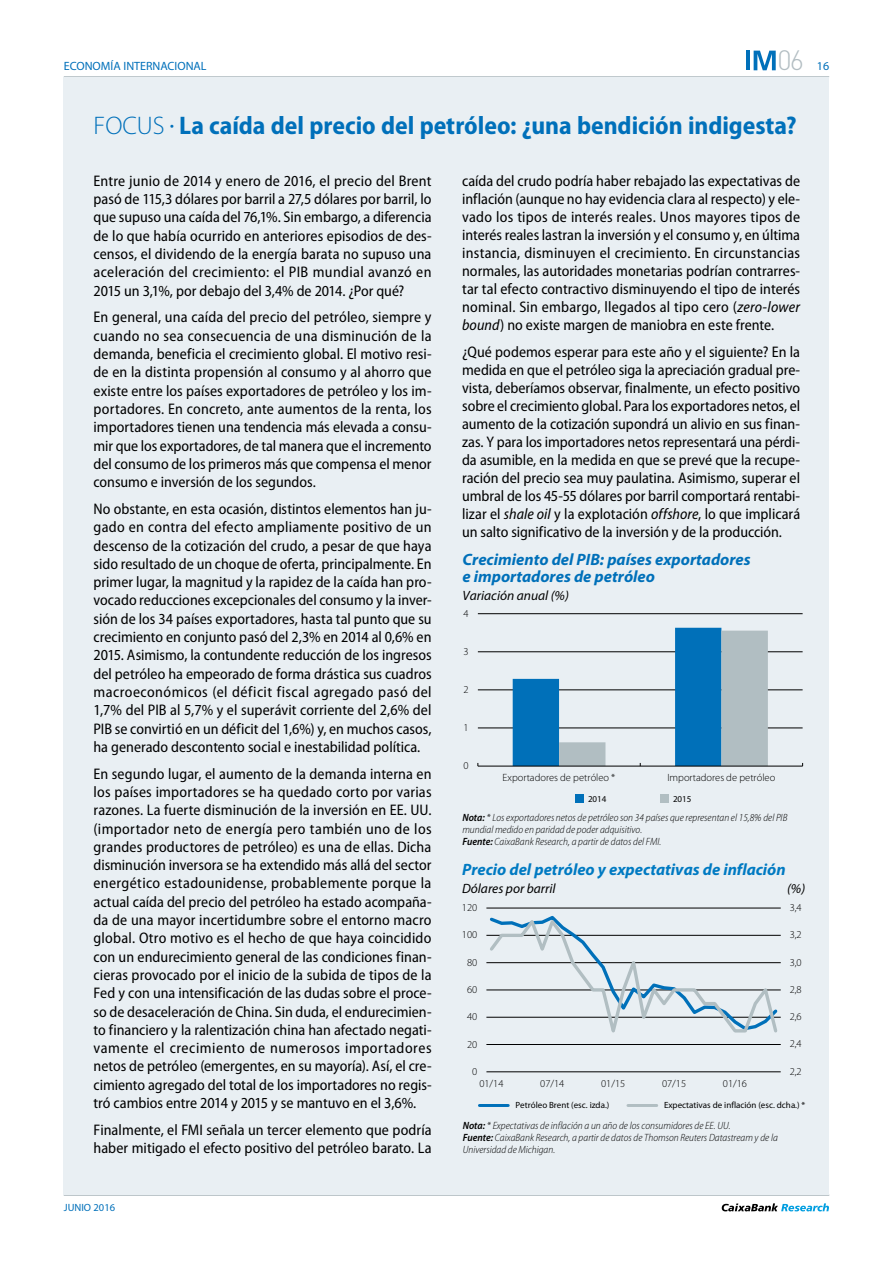
<style>
.page{position:relative;width:893px;height:1263px;background:#fff}
.page>*{position:absolute;margin:0;border:0;box-sizing:border-box;transform-origin:0 0}
.t1{font:300 27.6px "DIN Pro";color:#b2bdc2}
.t2{font:700 semi-condensed 25.5px "Myriad Pro";color:#0070ba}
.t3{font:italic 700 16.5px/16.5px "Myriad Pro";color:#0070b9}
.t4{font:italic 700 16.5px "Myriad Pro";color:#007ac2}
.t5{font:semi-condensed 15.3px/18.3px "Myriad Pro";color:#000;text-align:justify}
.t6{font:italic 13.5px "Myriad Pro";color:#000}
.t7{font:12px "Myriad Pro";color:#0070ba}
.t8{font:italic 300 semi-condensed 10.5px/11.9px "Myriad Pro";color:#000}
.t9{font:300 10.5px "Myriad Pro";color:#000}
.t10{font:10.5px "Myriad Pro";color:#0070ba}
.t11{font:9px "Myriad Pro";color:#000}
.s1{font-weight:300;font-stretch:normal}
.s2{font-style:italic}
.s3{font-weight:600}
</style>
<div class="page">
<svg style="left:722px;top:1203px;width:107px;height:8px"></svg>
<svg style="left:754px;top:51px;width:22px;height:19px"></svg>
<hr style="left:746px;top:51px;width:4px;height:19px;background:#0070ba">
<hr style="left:64px;top:76px;width:765px;height:1px;background:#b2bdc2">
<hr style="left:64px;top:1195px;width:765px;height:1px;background:#b2bdc2">
<div style="left:64px;top:77px;width:765px;height:1118px;background:#e9eff3"></div>
<hr style="left:478px;top:728px;width:325px;height:1px;background:#000">
<hr style="left:478px;top:690px;width:325px;height:1px;background:#000">
<hr style="left:478px;top:651px;width:325px;height:1px;background:#000">
<hr style="left:478px;top:613px;width:325px;height:1px;background:#000">
<hr style="left:478px;top:766px;width:325px;height:1px;background:#000">
<svg style="left:513px;top:628px;width:255px;height:138px"></svg>
<div style="left:575px;top:794px;width:8px;height:9px;background:#0070b9"></div>
<div style="left:660px;top:794px;width:8px;height:9px;background:#b1bec2"></div>
<hr style="left:486px;top:1044px;width:295px;height:1px;background:#000">
<hr style="left:486px;top:1017px;width:295px;height:1px;background:#000">
<hr style="left:486px;top:990px;width:295px;height:1px;background:#000">
<hr style="left:486px;top:962px;width:295px;height:1px;background:#000">
<hr style="left:486px;top:935px;width:295px;height:1px;background:#000">
<hr style="left:486px;top:908px;width:295px;height:1px;background:#000">
<hr style="left:486px;top:1071px;width:295px;height:1px;background:#000">
<svg style="left:487px;top:915px;width:293px;height:118px"></svg>
<hr style="left:479px;top:1104px;width:29px;height:3px;background:#0070b9">
<hr style="left:628px;top:1104px;width:29px;height:3px;background:#b1bec2">
<p class="t7" style="left:64px;top:59px;width:144px">ECONOMÍA INTERNACIONAL</p>
<h1 class="t1" style="left:777px;top:42px;width:28px">06</h1>
<p class="t7" style="left:817px;top:60px;width:14px">16</p>
<h2 class="t2" style="left:94px;top:111px;width:705px"><span class="s1">FOCUS</span> <sup>•</sup> La caída del precio del petróleo: ¿una bendición indigesta?</h2>
<p class="t5" style="left:94px;top:172px;width:340px">Entre junio de 2014 y enero de 2016, el precio del Brent pasó de 115,3 dólares por barril a 27,5 dólares por barril, lo que supuso una caída del 76,1%. Sin embargo, a diferencia de lo que había ocurrido en anteriores episodios de des&shy;censos, el dividendo de la energía barata no supuso una aceleración del crecimiento: el PIB mundial avanzó en 2015 un 3,1%, por debajo del 3,4% de 2014. ¿Por qué?</p>
<p class="t5" style="left:94px;top:308px;width:340px">En general, una caída del precio del petróleo, siempre y cuando no sea consecuencia de una disminución de la demanda, beneficia el crecimiento global. El motivo resi&shy;de en la distinta propensión al consumo y al ahorro que existe entre los países exportadores de petróleo y los im&shy;portadores. En concreto, ante aumentos de la renta, los importadores tienen una tendencia más elevada a consu&shy;mir que los exportadores, de tal manera que el incremento del consumo de los primeros más que compensa el menor consumo e inversión de los segundos.</p>
<p class="t5" style="left:94px;top:500px;width:340px">No obstante, en esta ocasión, distintos elementos han ju&shy;gado en contra del efecto ampliamente positivo de un descenso de la cotización del crudo, a pesar de que haya sido resultado de un choque de oferta, principalmente. En primer lugar, la magnitud y la rapidez de la caída han pro&shy;vocado reducciones excepcionales del consumo y la inver&shy;sión de los 34 países exportadores, hasta tal punto que su crecimiento en conjunto pasó del 2,3% en 2014 al 0,6% en 2015. Asimismo, la contundente reducción de los ingresos del petróleo ha empeorado de forma drástica sus cuadros macroeconómicos (el déficit fiscal agregado pasó del 1,7% del PIB al 5,7% y el superávit corriente del 2,6% del PIB se convirtió en un déficit del 1,6%) y, en muchos casos, ha generado descontento social e inestabilidad política.</p>
<p class="t5" style="left:94px;top:765px;width:340px">En segundo lugar, el aumento de la demanda interna en los países importadores se ha quedado corto por varias razones. La fuerte disminución de la inversión en EE. UU. (importador neto de energía pero también uno de los grandes productores de petróleo) es una de ellas. Dicha disminución inversora se ha extendido más allá del sector energético estadounidense, probablemente porque la actual caída del precio del petróleo ha estado acompaña&shy;da de una mayor incertidumbre sobre el entorno macro global. Otro motivo es el hecho de que haya coincidido con un endurecimiento general de las condiciones finan&shy;cieras provocado por el inicio de la subida de tipos de la Fed y con una intensificación de las dudas sobre el proce&shy;so de desaceleración de China. Sin duda, el endurecimien&shy;to financiero y la ralentización china han afectado negati&shy;vamente el crecimiento de numerosos importadores netos de petróleo (emergentes, en su mayoría). Así, el cre&shy;cimiento agregado del total de los importadores no regis&shy;tró cambios entre 2014 y 2015 y se mantuvo en el 3,6%.</p>
<p class="t5" style="left:94px;top:1121px;width:340px">Finalmente, el FMI señala un tercer elemento que podría haber mitigado el efecto positivo del petróleo barato. La</p>
<p class="t5" style="left:462px;top:172px;width:340px">caída del crudo podría haber rebajado las expectativas de inflación (aunque no hay evidencia clara al respecto) y ele&shy;vado los tipos de interés reales. Unos mayores tipos de interés reales lastran la inversión y el consumo y, en última instancia, disminuyen el crecimiento. En circunstancias normales, las autoridades monetarias podrían contrarres&shy;tar tal efecto contractivo disminuyendo el tipo de interés nominal. Sin embargo, llegados al tipo cero (<span class="s2">zero-lower bound</span>) no existe margen de maniobra en este frente.</p>
<p class="t5" style="left:462px;top:343px;width:340px">¿Qué podemos esperar para este año y el siguiente? En la medida en que el petróleo siga la apreciación gradual pre&shy;vista, deberíamos observar, finalmente, un efecto positivo sobre el crecimiento global. Para los exportadores netos, el aumento de la cotización supondrá un alivio en sus finan&shy;zas. Y para los importadores netos representará una pérdi&shy;da asumible, en la medida en que se prevé que la recupe&shy;ración del precio sea muy paulatina. Asimismo, superar el umbral de los 45-55 dólares por barril comportará rentabi&shy;lizar el <span class="s2">shale oil</span> y la explotación <span class="s2">offshore</span>, lo que implicará un salto significativo de la inversión y de la producción.</p>
<p class="t3" style="left:463px;top:552px;width:289px">Crecimiento del PIB: países exportadores e importadores de petróleo</p>
<p class="t6" style="left:463px;top:588px;width:108px">Variación anual (%)</p>
<p class="t9" style="left:464px;top:607px;width:7px">4</p>
<p class="t9" style="left:464px;top:645px;width:7px">3</p>
<p class="t9" style="left:464px;top:683px;width:7px">2</p>
<p class="t9" style="left:464px;top:722px;width:7px">1</p>
<p class="t9" style="left:464px;top:760px;width:7px">0</p>
<p class="t9" style="left:503px;top:772px;width:114px">Exportadores de petróleo *</p>
<p class="t9" style="left:667px;top:772px;width:110px">Importadores de petróleo</p>
<p class="t11" style="left:588px;top:794px;width:20px">2014</p>
<p class="t11" style="left:673px;top:794px;width:20px">2015</p>
<p class="t8" style="left:462px;top:812px;width:326px"><span class="s3">Nota:</span> * Los exportadores netos de petróleo son 34 países que representan el 15,8% del PIB mundial medido en paridad de poder adquisitivo.<br><span class="s3">Fuente:</span> CaixaBank Research, a partir de datos del FMI.</p>
<p class="t4" style="left:462px;top:860px;width:325px">Precio del petróleo y expectativas de inflación</p>
<p class="t6" style="left:462px;top:881px;width:95px">Dólares por barril</p>
<p class="t6" style="left:787px;top:881px;width:20px">(%)</p>
<p class="t9" style="left:462px;top:902px;width:17px">120</p>
<p class="t9" style="left:790px;top:902px;width:14px">3,4</p>
<p class="t9" style="left:462px;top:929px;width:17px">100</p>
<p class="t9" style="left:790px;top:929px;width:14px">3,2</p>
<p class="t9" style="left:467px;top:956px;width:12px">80</p>
<p class="t9" style="left:790px;top:956px;width:14px">3,0</p>
<p class="t9" style="left:467px;top:984px;width:12px">60</p>
<p class="t9" style="left:790px;top:984px;width:14px">2,8</p>
<p class="t9" style="left:467px;top:1011px;width:12px">40</p>
<p class="t9" style="left:790px;top:1011px;width:14px">2,6</p>
<p class="t9" style="left:467px;top:1038px;width:12px">20</p>
<p class="t9" style="left:790px;top:1038px;width:14px">2,4</p>
<p class="t9" style="left:472px;top:1065px;width:7px">0</p>
<p class="t9" style="left:790px;top:1065px;width:14px">2,2</p>
<p class="t9" style="left:479px;top:1078px;width:26px">01/14</p>
<p class="t9" style="left:540px;top:1078px;width:26px">07/14</p>
<p class="t9" style="left:601px;top:1078px;width:26px">01/15</p>
<p class="t9" style="left:662px;top:1078px;width:26px">07/15</p>
<p class="t9" style="left:723px;top:1078px;width:26px">01/16</p>
<p class="t11" style="left:515px;top:1100px;width:95px">Petróleo Brent (esc. izda.)</p>
<p class="t11" style="left:664px;top:1100px;width:143px">Expectativas de inflación (esc. dcha.) *</p>
<p class="t8" style="left:463px;top:1120px;width:317px"><span class="s3">Nota:</span> * Expectativas de inflación a un año de los consumidores de EE. UU.<br><span class="s3">Fuente:</span> CaixaBank Research, a partir de datos de Thomson Reuters Datastream y de la<br>Universidad de Michigan.</p>
<p class="t10" style="left:64px;top:1202px;width:53px">JUNIO 2016</p>
</div>
